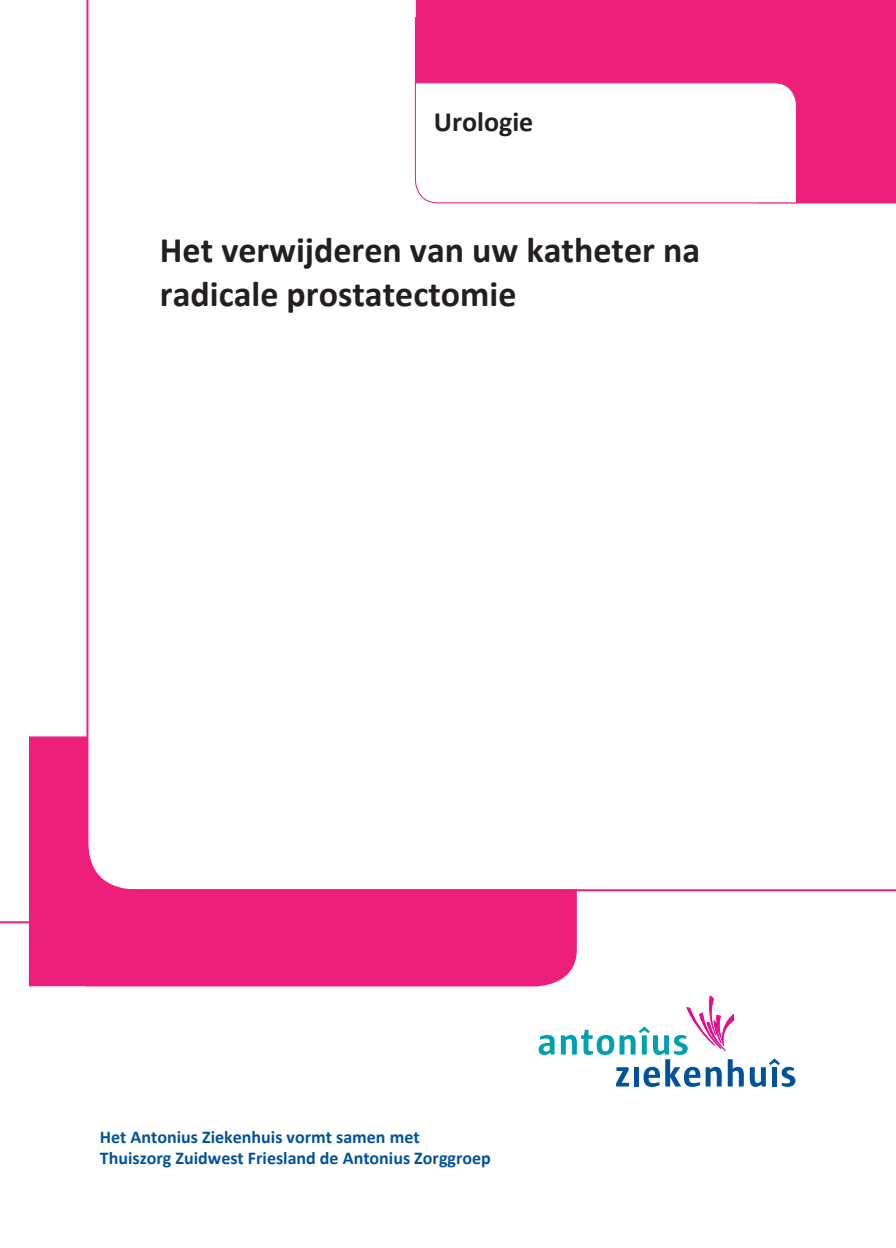
<style>
.page{position:relative;width:896px;height:1248px;background:#fff}
.page>*{position:absolute;margin:0;border:0;box-sizing:border-box;transform-origin:0 0}
.Voorkant_-_behandeli{font:700 36px/43.2px "Calibri";color:#231f20}
.Voorkant_-_afdeling{font:700 28px "Calibri";color:#231f20}
.t1{font:700 18px/21.6px "Calibri";color:#01529a}
</style>
<div class="page">
<div style="left:29px;top:736px;width:548px;height:250px;background:#ee1e7b"></div>
<svg style="left:88px;top:703px;width:489px;height:186px"></svg>
<svg style="left:538px;top:1034px;width:16px;height:20px"></svg>
<svg style="left:561px;top:995px;width:183px;height:91px"></svg>
<svg style="left:750px;top:1058px;width:45px;height:28px"></svg>
<div style="left:416px;top:0;width:480px;height:203px;background:#ee1e7b"></div>
<svg style="left:414px;top:82px;width:383px;height:122px"></svg>
<hr style="left:86px;top:0;width:2px;height:938px;background:#ee1e7b">
<hr style="left:56px;top:889px;width:840px;height:2px;background:#ee1e7b">
<svg style="left:0;top:920px;width:86px;height:67px"></svg>
<p class="Voorkant_-_afdeling" style="left:434px;top:104px;width:101px">Urologie</p>
<p class="Voorkant_-_behandeli" style="left:160px;top:229px;width:542px">Het verwijderen van uw katheter na radicale prostatectomie</p>
<p class="t1" style="left:100px;top:1125px;width:392px">Het Antonius Ziekenhuis vormt samen met<br>Thuiszorg Zuidwest Friesland de Antonius Zorggroep</p>
</div>
